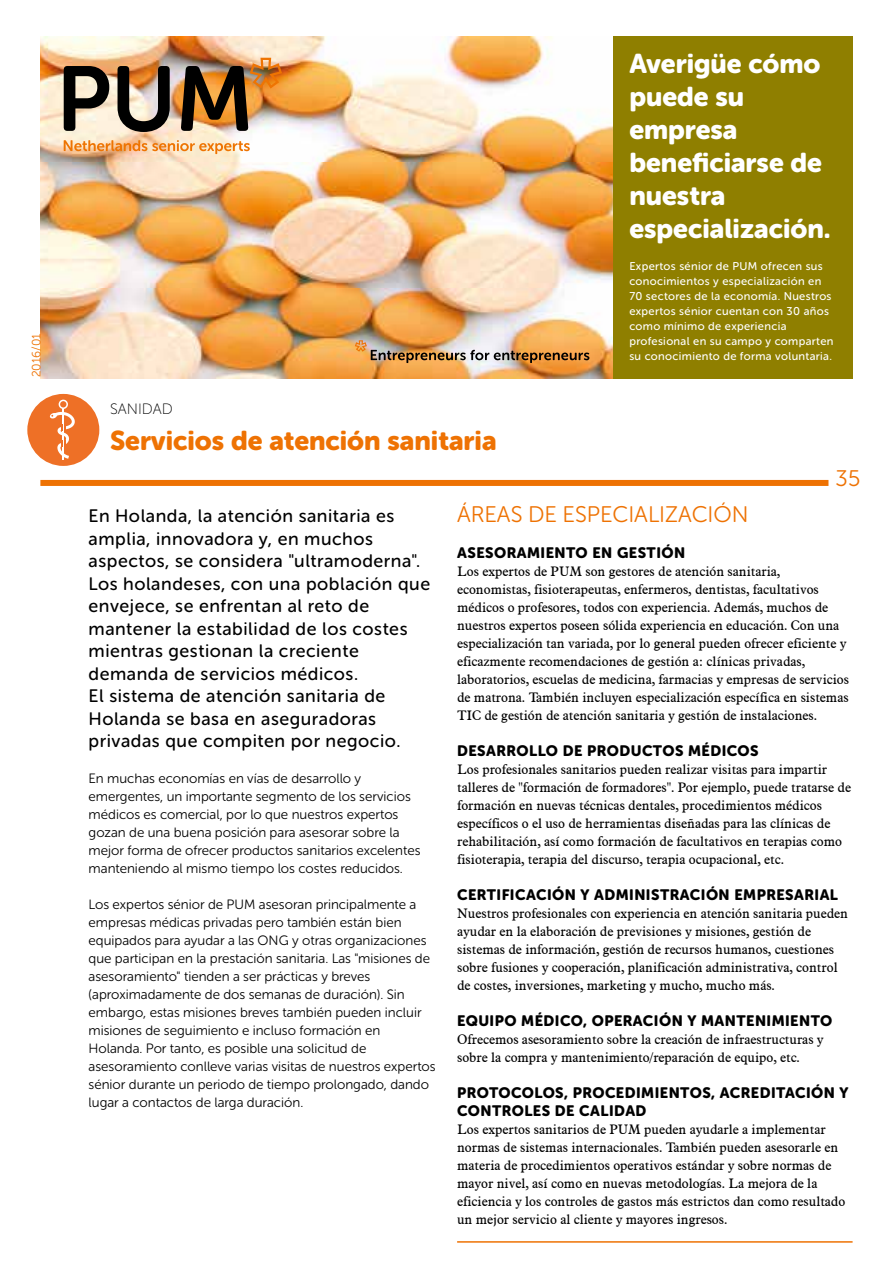
<style>
.page{position:relative;width:893px;height:1263px;background:#fff}
.page>*{position:absolute;margin:0;border:0;box-sizing:border-box;transform-origin:0 0}
.t1{font:27px/33px "Museo Sans Rounded 900";color:#fff}
.t2{font:27px "Museo Sans Rounded 900";color:#ee7203}
.t3{font:22.5px "Museo Sans Rounded 300";color:#ee7203}
.t4{font:18px/22.5px "Museo Sans Rounded 500";letter-spacing:.03em;color:#000}
.t5{font:15px/18px "Museo Sans Rounded 900";letter-spacing:.03em;color:#000}
.t6{font:15px "Museo Sans Rounded 100";color:#000}
.t7{font:13.5px/18px "Aldine 721 BT";color:#000}
.t8{font:13.5px/18px "Museo Sans Rounded 300";color:#000}
.t9{font:12px "Museo Sans Rounded 300";color:#ee7203}
.t10{font:11.25px/15px "Museo Sans Rounded 500";letter-spacing:.03em;color:#fff}
</style>
<div class="page">
<div style="left:612px;top:36px;width:241px;height:342px;background:#8f7f00"></div>
<div style="left:40px;top:480px;width:788px;height:6px;background:#ee7203"></div>
<hr style="left:457px;top:1241px;width:396px;height:2px;background:#ee7203">
<img style="left:40px;top:36px;width:572px;height:342px">
<svg style="left:64px;top:66px;width:45px;height:65px;background:#756d61"></svg>
<svg style="left:118px;top:66px;width:52px;height:66px;background:#786553"></svg>
<svg style="left:64px;top:140px;width:186px;height:14px;background:#f5bd86"></svg>
<img style="left:181px;top:58px;width:101px;height:73px">
<img style="left:355px;top:340px;width:234px;height:23px">
<div style="left:27px;top:394px;width:72px;height:72px;background:#ee7026;border-radius:50%"></div>
<div style="left:59px;top:400px;width:9px;height:9px;border:2px solid #fff;border-radius:50%"></div>
<svg style="left:49px;top:405px;width:26px;height:55px"></svg>
<p class="t9" style="left:30px;top:377px;width:45px;rotate:-90deg">2016/01</p>
<p class="t6" style="left:110px;top:401px;width:64px">SANIDAD</p>
<h1 class="t2" style="left:110px;top:425px;width:388px">Servicios de atención sanitaria</h1>
<h1 class="t1" style="left:629px;top:47px;width:203px">Averigüe cómo puede su empresa beneficiarse de nuestra especialización.</h1>
<p class="t10" style="left:629px;top:259px;width:206px">Expertos sénior de PUM ofrecen sus conocimientos y especialización en 70 sectores de la economía. Nuestros expertos sénior cuentan con 30 años como mínimo de experiencia profesional en su campo y comparten su conocimiento de forma voluntaria.</p>
<h2 class="t3" style="left:836px;top:466px;width:26px">35</h2>
<p class="t4" style="left:89px;top:505px;width:343px">En Holanda, la atención sanitaria es amplia, innovadora y, en muchos aspectos, se considera "ultramoderna".<br>Los holandeses, con una población que envejece, se enfrentan al reto de mantener la estabilidad de los costes mientras gestionan la creciente demanda de servicios médicos.<br>El sistema de atención sanitaria de Holanda se basa en aseguradoras privadas que compiten por negocio.</p>
<p class="t8" style="left:89px;top:769px;width:333px">En muchas economías en vías de desarrollo y emergentes, un importante segmento de los servicios médicos es comercial, por lo que nuestros expertos gozan de una buena posición para asesorar sobre la mejor forma de ofrecer productos sanitarios excelentes manteniendo al mismo tiempo los costes reducidos.</p>
<p class="t8" style="left:89px;top:895px;width:349px">Los expertos sénior de PUM asesoran principalmente a empresas médicas privadas pero también están bien equipados para ayudar a las ONG y otras organizaciones que participan en la prestación sanitaria. Las "misiones de asesoramiento" tienden a ser prácticas y breves (aproximadamente de dos semanas de duración). Sin embargo, estas misiones breves también pueden incluir misiones de seguimiento e incluso formación en Holanda. Por tanto, es posible una solicitud de asesoramiento conlleve varias visitas de nuestros expertos sénior durante un periodo de tiempo prolongado, dando lugar a contactos de larga duración.</p>
<h2 class="t3" style="left:457px;top:502px;width:293px">ÁREAS DE ESPECIALIZACIÓN</h2>
<p class="t5" style="left:457px;top:544px;width:230px">ASESORAMIENTO EN GESTIÓN</p>
<p class="t7" style="left:457px;top:562px;width:393px">Los expertos de PUM son gestores de atención sanitaria, economistas, fisioterapeutas, enfermeros, dentistas, facultativos médicos o profesores, todos con experiencia. Además, muchos de nuestros expertos poseen sólida experiencia en educación. Con una especialización tan variada, por lo general pueden ofrecer eficiente y eficazmente recomendaciones de gestión a: clínicas privadas, laboratorios, escuelas de medicina, farmacias y empresas de servicios de matrona. También incluyen especialización específica en sistemas TIC de gestión de atención sanitaria y gestión de instalaciones.</p>
<p class="t5" style="left:457px;top:742px;width:303px">DESARROLLO DE PRODUCTOS MÉDICOS</p>
<p class="t7" style="left:457px;top:760px;width:395px">Los profesionales sanitarios pueden realizar visitas para impartir talleres de "formación de formadores". Por ejemplo, puede tratarse de formación en nuevas técnicas dentales, procedimientos médicos específicos o el uso de herramientas diseñadas para las clínicas de rehabilitación, así como formación de facultativos en terapias como fisioterapia, terapia del discurso, terapia ocupacional, etc.</p>
<p class="t5" style="left:457px;top:886px;width:382px">CERTIFICACIÓN Y ADMINISTRACIÓN EMPRESARIAL</p>
<p class="t7" style="left:457px;top:904px;width:392px">Nuestros profesionales con experiencia en atención sanitaria pueden ayudar en la elaboración de previsiones y misiones, gestión de sistemas de información, gestión de recursos humanos, cuestiones sobre fusiones y cooperación, planificación administrativa, control de costes, inversiones, marketing y mucho, mucho más.</p>
<p class="t5" style="left:457px;top:1012px;width:377px">EQUIPO MÉDICO, OPERACIÓN Y MANTENIMIENTO</p>
<p class="t7" style="left:457px;top:1030px;width:368px">Ofrecemos asesoramiento sobre la creación de infraestructuras y sobre la compra y mantenimiento/reparación de equipo, etc.</p>
<p class="t5" style="left:457px;top:1084px;width:393px">PROTOCOLOS, PROCEDIMIENTOS, ACREDITACIÓN Y<br>CONTROLES DE CALIDAD</p>
<p class="t7" style="left:457px;top:1120px;width:390px">Los expertos sanitarios de PUM pueden ayudarle a implementar normas de sistemas internacionales. También pueden asesorarle en materia de procedimientos operativos estándar y sobre normas de mayor nivel, así como en nuevas metodologías. La mejora de la eficiencia y los controles de gastos más estrictos dan como resultado un mejor servicio al cliente y mayores ingresos.</p>
</div>
